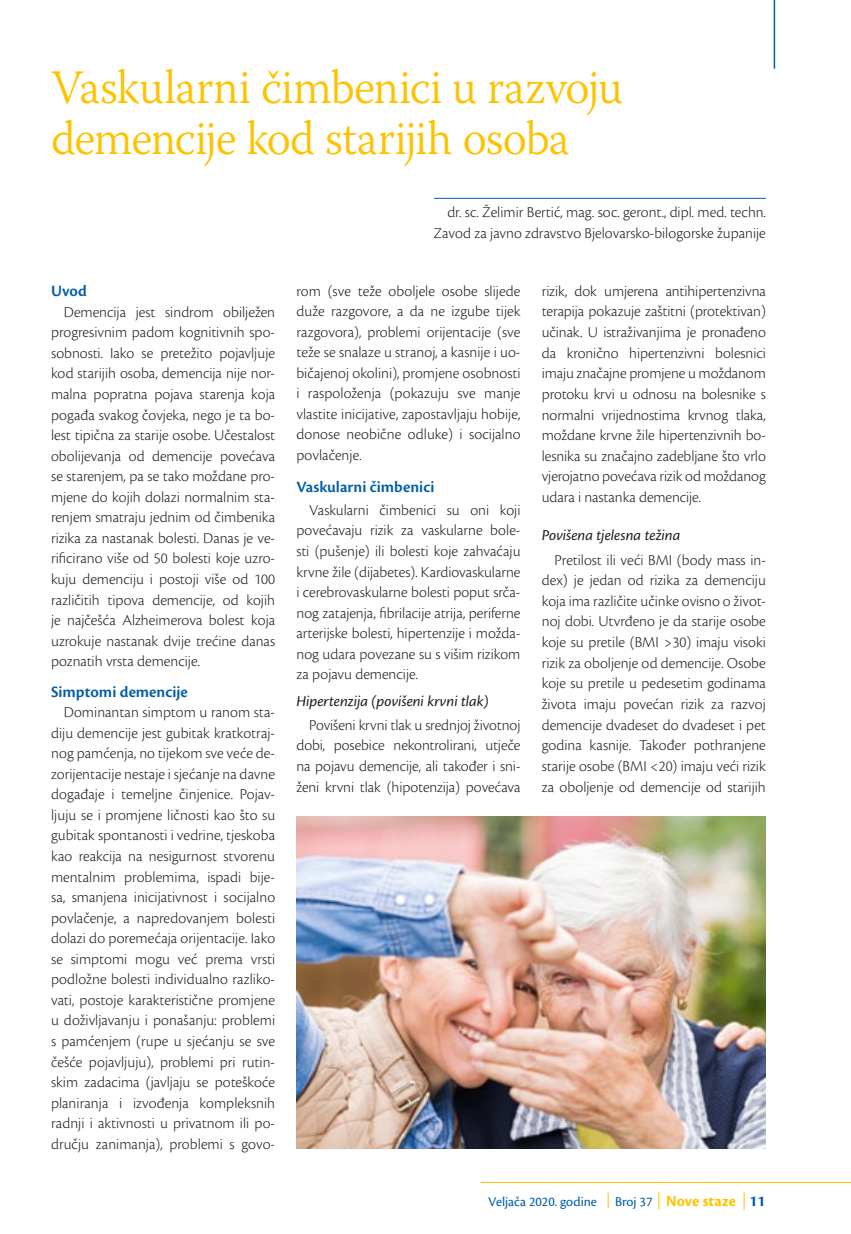
<style>
.page{position:relative;width:851px;height:1234px;background:#fff}
.page>*{position:absolute;margin:0;border:0;box-sizing:border-box;transform-origin:0 0}
.t1{font:300 48px/51px "Warnock Pro";letter-spacing:-.015em;color:#fdc300}
.t2{font:600 16.5px "Cronos Pro";color:#005da9}
.t3{font:700 15.9px "Cronos Pro";letter-spacing:.005em;color:#fdc300}
.t4{font:300 15.75px/20.5px "Cronos Pro";color:#1d1d1b;text-align:justify}
.t5{font:italic 15.75px "Cronos Pro";color:#1d1d1b}
.t6{font:13.95px "Cronos Pro";color:#005da9}
.s1{font-weight:400;font-size:13.95px;color:#005da9}
.s2{color:#005da9}
</style>
<div class="page">
<svg style="left:658px;top:1192px;width:1px;height:17px"></svg>
<svg style="left:607px;top:1192px;width:1px;height:15px"></svg>
<svg style="left:743px;top:1192px;width:1px;height:17px"></svg>
<hr style="left:480px;top:1181px;width:370px;height:1px;background:#fdc300">
<hr style="left:434px;top:198px;width:331px;height:1px;background:#005da9">
<hr style="left:773px;top:0;width:2px;height:69px;background:#005da9">
<img style="left:296px;top:816px;width:469px;height:332px">
<h1 class="t1" style="left:51px;top:61px;width:573px">Vaskularni čimbenici u razvoju demencije kod starijih osoba</h1>
<p class="t4" style="left:433px;top:202px;width:334px;text-align:right">dr. sc. Želimir Bertić, mag. soc. geront., dipl. med. techn.<br>Zavod za javno zdravstvo Bjelovarsko-bilogorske županije</p>
<p class="t2" style="left:51px;top:281px;width:37px">Uvod</p>
<p class="t4" style="left:51px;top:301px;width:225px;text-indent:13px">Demencija jest sindrom obilježen progresivnim padom kognitivnih spo&shy;sobnosti. Iako se pretežito pojavljuje kod starijih osoba, demencija nije nor&shy;malna popratna pojava starenja koja pogađa svakog čovjeka, nego je ta bo&shy;lest tipična za starije osobe. Učestalost obolijevanja od demencije povećava se starenjem, pa se tako moždane pro&shy;mjene do kojih dolazi normalnim sta&shy;renjem smatraju jednim od čimbenika rizika za nastanak bolesti. Danas je ve&shy;rificirano više od 50 bolesti koje uzro&shy;kuju demenciju i postoji više od 100 različitih tipova demencije, od kojih je najčešća Alzheimerova bolest koja uzrokuje nastanak dvije trećine danas poznatih vrsta demencije.</p>
<p class="t2" style="left:51px;top:681px;width:138px">Simptomi demencije</p>
<p class="t4" style="left:51px;top:701px;width:225px;text-indent:13px">Dominantan simptom u ranom sta&shy;diju demencije jest gubitak kratkotraj&shy;nog pamćenja, no tijekom sve veće de&shy;zorijentacije nestaje i sjećanje na davne događaje i temeljne činjenice. Pojav&shy;ljuju se i promjene ličnosti kao što su gubitak spontanosti i vedrine, tjeskoba kao reakcija na nesigurnost stvorenu mentalnim problemima, ispadi bije&shy;sa, smanjena inicijativnost i socijalno povlačenje, a napredovanjem bolesti dolazi do poremećaja orijentacije. Iako se simptomi mogu već prema vrsti podložne bolesti individualno razliko&shy;vati, postoje karakteristične promjene u doživljavanju i ponašanju: problemi s pamćenjem (rupe u sjećanju se sve češće pojavljuju), problemi pri rutin&shy;skim zadacima (javljaju se poteškoće planiranja i izvođenja kompleksnih radnji i aktivnosti u privatnom ili po&shy;dručju zanimanja), problemi s govo-</p>
<p class="t4" style="left:296px;top:280px;width:225px">rom (sve teže oboljele osobe slijede duže razgovore, a da ne izgube tijek razgovora), problemi orijentacije (sve teže se snalaze u stranoj, a kasnije i uo&shy;bičajenoj okolini), promjene osobnosti i raspoloženja (pokazuju sve manje vlastite inicijative, zapostavljaju hobije, donose neobične odluke) i socijalno povlačenje.</p>
<p class="t2" style="left:296px;top:477px;width:139px">Vaskularni čimbenici</p>
<p class="t4" style="left:296px;top:499px;width:225px;text-indent:13px">Vaskularni čimbenici su oni koji povećavaju rizik za vaskularne bole&shy;sti (pušenje) ili bolesti koje zahvaćaju krvne žile (dijabetes). Kardiovaskularne i cerebrovaskularne bolesti poput srča&shy;nog zatajenja, fibrilacije atrija, periferne arterijske bolesti, hipertenzije i možda&shy;nog udara povezane su s višim rizikom za pojavu demencije.</p>
<p class="t5" style="left:296px;top:692px;width:194px">Hipertenzija (povišeni krvni tlak)</p>
<p class="t4" style="left:296px;top:714px;width:225px;text-indent:13px">Povišeni krvni tlak u srednjoj životnoj dobi, posebice nekontrolirani, utječe na pojavu demencije, ali također i sni&shy;ženi krvni tlak (hipotenzija) povećava</p>
<p class="t4" style="left:541px;top:280px;width:225px">rizik, dok umjerena antihipertenzivna terapija pokazuje zaštitni (protektivan) učinak. U istraživanjima je pronađeno da kronično hipertenzivni bolesnici imaju značajne promjene u moždanom protoku krvi u odnosu na bolesnike s normalni vrijednostima krvnog tlaka, moždane krvne žile hipertenzivnih bo&shy;lesnika su značajno zadebljane što vrlo vjerojatno povećava rizik od moždanog udara i nastanka demencije.</p>
<p class="t5" style="left:541px;top:525px;width:140px">Povišena tjelesna težina</p>
<p class="t4" style="left:541px;top:549px;width:225px;text-indent:13px">Pretilost ili veći BMI (body mass in&shy;dex) je jedan od rizika za demenciju koja ima različite učinke ovisno o život&shy;noj dobi. Utvrđeno je da starije osobe koje su pretile (BMI &gt;30) imaju visoki rizik za oboljenje od demencije. Osobe koje su pretile u pedesetim godinama života imaju povećan rizik za razvoj demencije dvadeset do dvadeset i pet godina kasnije. Također pothranjene starije osobe (BMI &lt;20) imaju veći rizik za oboljenje od demencije od starijih</p>
<p class="t6" style="left:488px;top:1192px;width:110px">Veljača 2020. godine</p>
<p class="t3" style="left:615px;top:1191px;width:152px"><span class="s1">Broj 37</span> Nove staze <span class="s2">11</span></p>
</div>
